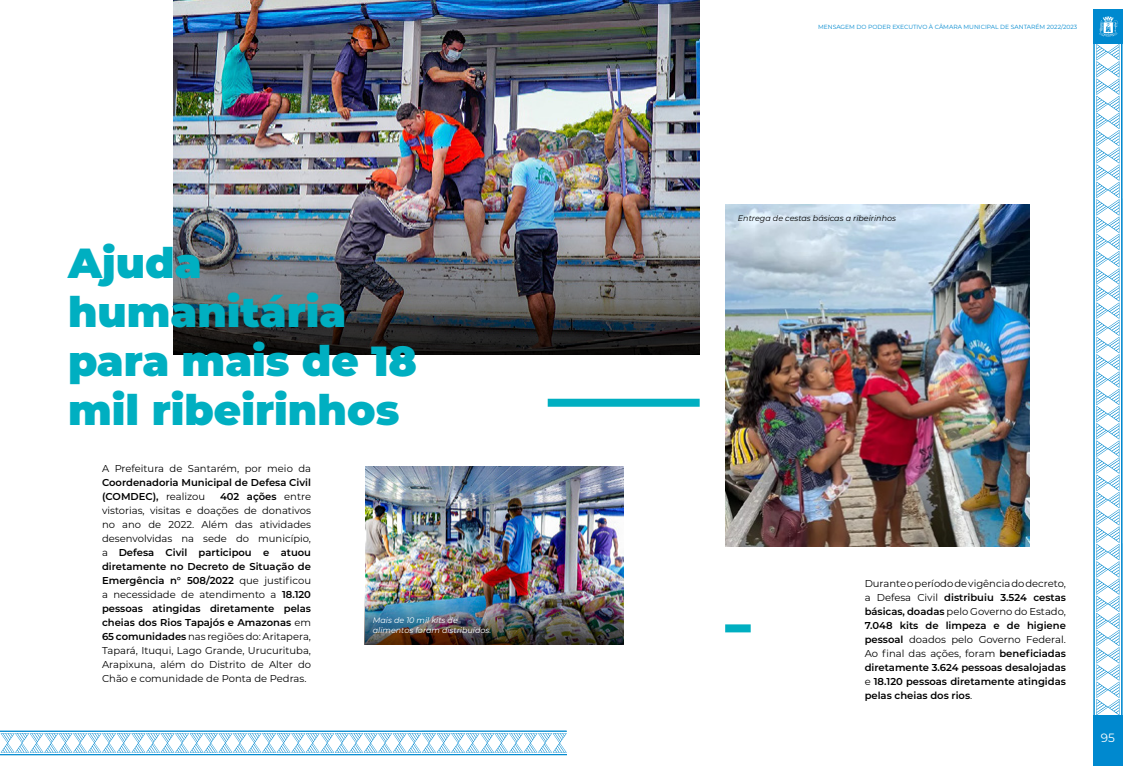
<style>
.page{position:relative;width:1134px;height:766px;background:#fff}
.page>*{position:absolute;margin:0;border:0;box-sizing:border-box;transform-origin:0 0}
.t1{font:900 42px/49.1px "Montserrat";color:#00afc1}
.t2{font:12px "Montserrat";color:#fff}
.t3{font:10px/14px "Montserrat";color:#000;text-align:justify}
.t4{font:600 10px/14px "Montserrat";color:#000;text-align:justify}
.t5{font:italic 8px/10px "Montserrat";color:#fff}
.t6{font:italic 8px "Montserrat";color:#000}
.t7{font:6px "Montserrat";color:#0089cf}
.s1{font-weight:400}
.s2{font-weight:600}
</style>
<div class="page">
<img style="left:365px;top:466px;width:259px;height:125px">
<img style="left:364px;top:591px;width:260px;height:52px">
<img style="left:173px;top:0;width:527px;height:196px">
<img style="left:173px;top:196px;width:527px;height:158px">
<img style="left:725px;top:204px;width:305px;height:342px">
<div style="left:548px;top:398px;width:152px;height:8px;background:#00afc1"></div>
<div style="left:725px;top:624px;width:26px;height:8px;background:#00afc1"></div>
<div style="left:1093px;top:715px;width:30px;height:50px;background:#0089cf"></div>
<div style="left:1093px;top:9px;width:30px;height:34px;background:#0089cf"></div>
<svg style="left:1093px;top:16px;width:30px;height:699px"></svg>
<svg style="left:0;top:730px;width:567px;height:25px"></svg>
<h1 class="t1" style="left:68px;top:235px;width:350px">Ajuda humanitária para mais de 18 mil ribeirinhos</h1>
<p class="t3" style="left:102px;top:461px;width:210px">A Prefeitura de Santarém, por meio da</p>
<p class="t4" style="left:102px;top:474px;width:210px">Coordenadoria Municipal de Defesa Civil (COMDEC), <span class="s1">realizou</span></p>
<p class="t3" style="left:102px;top:489px;width:210px;text-indent:118px"><span class="s2">402 ações</span> entre vistorias, visitas e doações de donativos no ano de 2022. Além das atividades desenvolvidas na sede do município, a <span class="s2">Defesa Civil participou e atuou diretamente no Decreto de Situação de Emergência n° 508/2022</span> que justificou a necessidade de atendimento a <span class="s2">18.120 pessoas atingidas diretamente pelas cheias dos Rios Tapajós e Amazonas</span> em <span class="s2">65 comunidades</span> nas regiões do: Aritapera, Tapará, Ituqui, Lago Grande, Urucurituba, Arapixuna, além do Distrito de Alter do Chão e comunidade de Ponta de Pedras.</p>
<p class="t5" style="left:373px;top:614px;width:120px">Mais de 10 mil kits de alimentos foram distribuídos.</p>
<p class="t7" style="left:818px;top:23px;width:261px">MENSAGEM DO PODER EXECUTIVO À CÂMARA MUNICIPAL DE SANTARÉM 2022/2023</p>
<p class="t6" style="left:738px;top:213px;width:160px">Entrega de cestas básicas a ribeirinhos</p>
<p class="t4" style="left:865px;top:576px;width:203px"><span class="s1">Durante o período de vigência do decreto, a Defesa Civil</span> distribuiu 3.524 cestas básicas, doadas <span class="s1">pelo Governo do Estado, </span>7.048 kits de limpeza e de higiene pessoal <span class="s1">doados pelo Governo Federal.<br>Ao final das ações, foram</span> beneficiadas diretamente 3.624 pessoas desalojadas <span class="s1">e</span> 18.120 pessoas diretamente atingidas pelas cheias dos rios<span class="s1">.</span></p>
<p class="t2" style="left:1101px;top:728px;width:16px">95</p>
</div>
